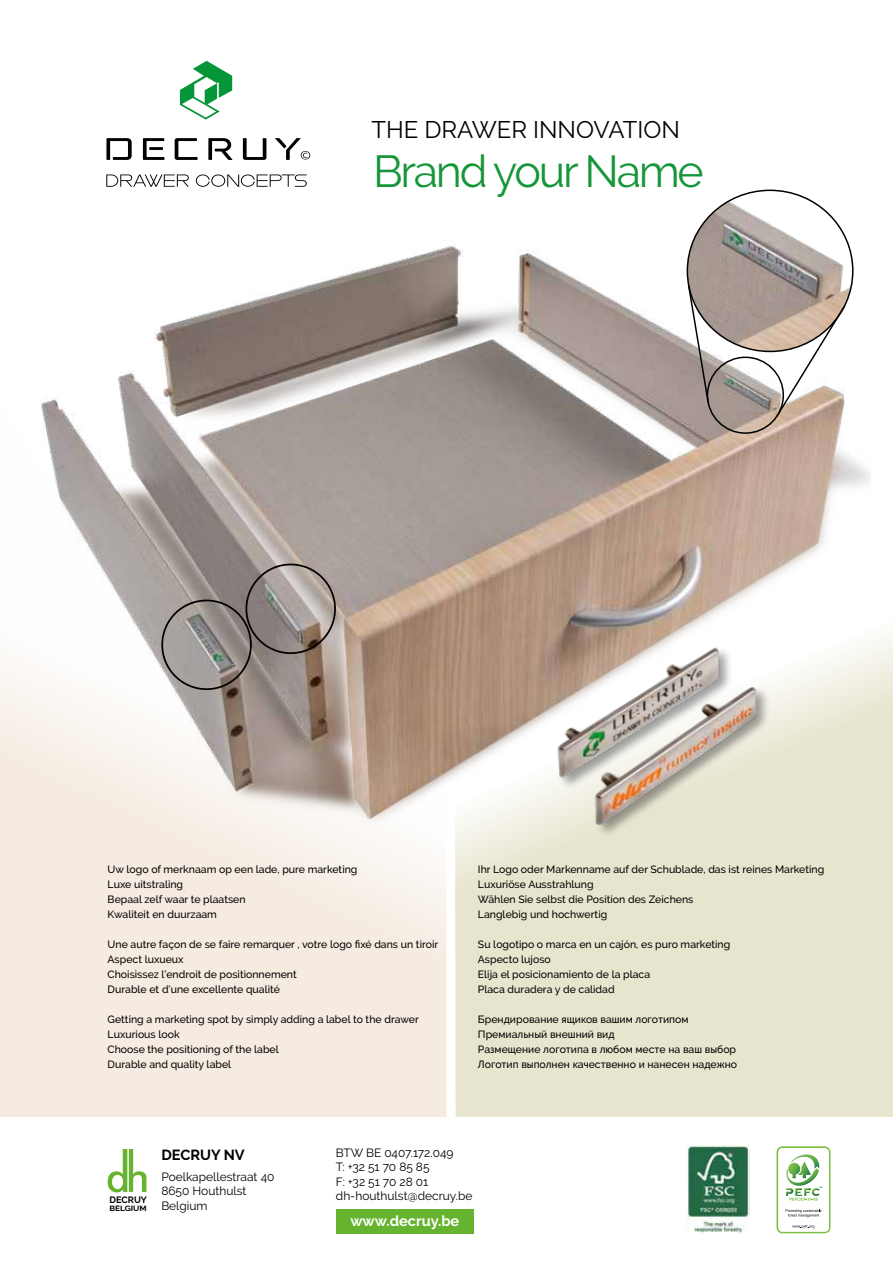
<style>
.page{position:relative;width:893px;height:1263px;background:#fff}
.page>*{position:absolute;margin:0;border:0;box-sizing:border-box;transform-origin:0 0}
.t1{font:44.7px "Raleway";letter-spacing:-.05em;color:#169639}
.t2{font:24px "Raleway";color:#000}
.t3{font:700 14.55px "Raleway";color:#fff}
.t4{font:700 14.55px "Raleway";color:#000}
.t5{font:12px/14.4px "Raleway";color:#000}
.t6{font:500 10.5px/15px "Raleway";color:#000}
.t7{font:700 9.15px "Raleway";color:#000}
.t8{font:700 7.5px "Raleway";color:#000;scale:1.11 1}
</style>
<div class="page">
<svg style="left:0;top:663px;width:446px;height:454px;background:#f5ebe1"></svg>
<svg style="left:106px;top:174px;width:83px;height:13px"></svg>
<svg style="left:196px;top:174px;width:111px;height:13px"></svg>
<svg style="left:106px;top:138px;width:26px;height:22px"></svg>
<svg style="left:143px;top:138px;width:21px;height:22px"></svg>
<svg style="left:175px;top:138px;width:23px;height:22px"></svg>
<svg style="left:208px;top:138px;width:24px;height:22px"></svg>
<svg style="left:243px;top:138px;width:23px;height:22px"></svg>
<svg style="left:275px;top:138px;width:35px;height:22px"></svg>
<svg style="left:180px;top:61px;width:52px;height:59px"></svg>
<div style="left:455px;top:634px;width:438px;height:483px;background:#e8e5cf"></div>
<img style="left:687px;top:1146px;width:63px;height:87px">
<svg style="left:776px;top:1146px;width:55px;height:87px"></svg>
<div style="left:336px;top:1209px;width:138px;height:24px;background:#65b32e"></div>
<svg style="left:108px;top:1149px;width:38px;height:43px"></svg>
<img style="left:6px;top:242px;width:865px;height:594px">
<div style="left:161px;top:600px;width:91px;height:90px;border:2px solid #000;border-radius:50%"></div>
<img style="left:526px;top:645px;width:254px;height:194px">
<div style="left:245px;top:564px;width:91px;height:90px;border:2px solid #000;border-radius:50%"></div>
<div style="left:707px;top:357px;width:77px;height:77px;border:2px solid #000;border-radius:50%"></div>
<img style="left:687px;top:190px;width:166px;height:161px">
<svg style="left:687px;top:284px;width:23px;height:120px"></svg>
<svg style="left:775px;top:305px;width:71px;height:113px"></svg>
<h2 class="t2" style="left:371px;top:115px;width:310px">THE DRAWER INNOVATION</h2>
<h1 class="t1" style="left:373px;top:145px;width:332px">Brand your Name</h1>
<p class="t6" style="left:108px;top:861px;width:251px">Uw logo of merknaam op een lade, pure marketing<br>Luxe uitstraling<br>Bepaal zelf waar te plaatsen<br>Kwaliteit en duurzaam</p>
<p class="t6" style="left:108px;top:936px;width:332px">Une autre façon de se faire remarquer , votre logo fixé dans un tiroir Aspect luxueux<br>Choisissez l’endroit de positionnement<br>Durable et d’une excellente qualité</p>
<p class="t6" style="left:108px;top:1011px;width:313px">Getting a marketing spot by simply adding a label to the drawer Luxurious look<br>Choose the positioning of the label<br>Durable and quality label</p>
<p class="t6" style="left:478px;top:861px;width:348px">Ihr Logo oder Markenname auf der Schublade, das ist reines Marketing Luxuriöse Ausstrahlung<br>Wählen Sie selbst die Position des Zeichens<br>Langlebig und hochwertig</p>
<p class="t6" style="left:478px;top:936px;width:254px">Su logotipo o marca en un cajón, es puro marketing<br>Aspecto lujoso<br>Elija el posicionamiento de la placa<br>Placa duradera y de calidad</p>
<p class="t6" style="left:478px;top:1011px;width:261px">Брендирование ящиков вашим логотипом Премиальный внешний вид<br>Размещение логотипа в любом месте на ваш выбор Логотип выполнен качественно и нанесен надежно</p>
<p class="t7" style="left:110px;top:1194px;width:39px">DECRUY</p>
<p class="t8" style="left:110px;top:1204px;width:35px">BELGIUM</p>
<h3 class="t4" style="left:161px;top:1146px;width:85px">DECRUY NV</h3>
<p class="t5" style="left:161px;top:1169px;width:115px">Poelkapellestraat 40<br>8650 Houthulst<br>Belgium</p>
<p class="t5" style="left:336px;top:1145px;width:138px">BTW BE 0407.172.049<br>T: +32 51 70 85 85<br>F: +32 51 70 28 01 dh-houthulst@decruy.be</p>
<h3 class="t3" style="left:350px;top:1212px;width:111px">www.decruy.be</h3>
</div>
